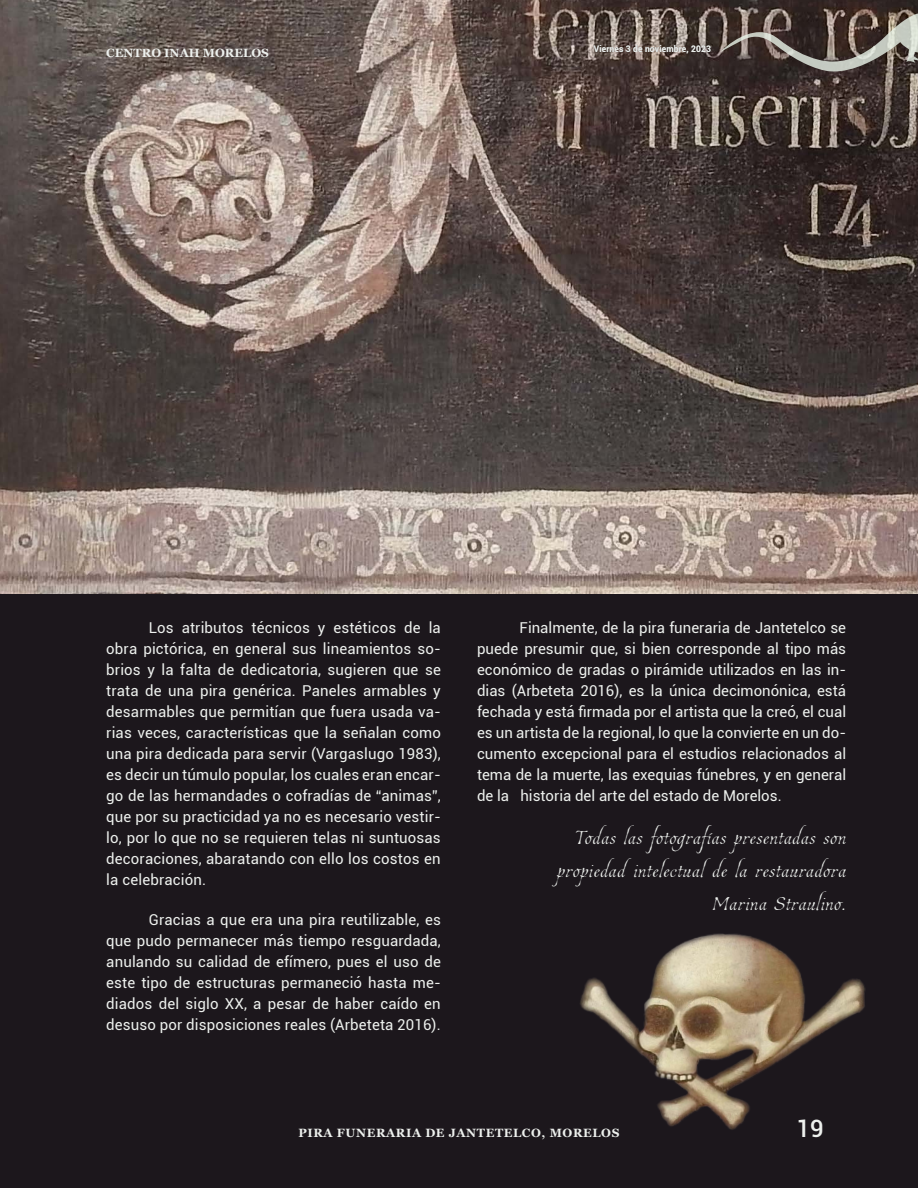
<style>
.page{position:relative;width:918px;height:1188px;background:#1c171c}
.page>*{position:absolute;margin:0;border:0;box-sizing:border-box;transform-origin:0 0}
.Texto_nota_al{font:28.5px/33px "Estonia";letter-spacing:.025em;color:#edf0ed;text-align:right}
.t1{font:500 24px "Roboto";color:#edf0ed}
.TEXTO_COMPLETO{font:15px/21px "Roboto";letter-spacing:.01em;color:#edf0ed;text-align:justify}
.t2{font:700 12px "Georgia";letter-spacing:.05em;color:#edf0ed}
.t3{font:700 12px "Georgia";color:#edf0ed}
.t4{font:700 9px "Roboto";letter-spacing:.02em;color:#edf0ed;scale:.94 1}
</style>
<div class="page">
<img style="left:0;top:0;width:918px;height:594px">
<img style="left:580px;top:933px;width:285px;height:197px">
<svg style="left:721px;top:14px;width:197px;height:57px;background:#655b55"></svg>
<svg style="left:0;top:14px;width:1px;height:57px"></svg>
<p class="t3" style="left:106px;top:45px;width:164px">CENTRO INAH MORELOS</p>
<p class="t4" style="left:594px;top:43px;width:126px">Viernes 3 de noviembre, 2023</p>
<p class="TEXTO_COMPLETO" style="left:106px;top:617px;width:336px;text-indent:43px">Los atributos técnicos y estéticos de la obra pictórica, en general sus lineamientos so&shy;brios y la falta de dedicatoria, sugieren que se trata de una pira genérica. Paneles armables y desarmables que permitían que fuera usada va&shy;rias veces, características que la señalan como una pira dedicada para servir (Vargaslugo 1983), es decir un túmulo popular, los cuales eran encar&shy;go de las hermandades o cofradías de “animas”, que por su practicidad ya no es necesario vestir&shy;lo, por lo que no se requieren telas ni suntuosas decoraciones, abaratando con ello los costos en la celebración.</p>
<p class="TEXTO_COMPLETO" style="left:106px;top:909px;width:336px;text-indent:43px">Gracias a que era una pira reutilizable, es que pudo permanecer más tiempo resguardada, anulando su calidad de efímero, pues el uso de este tipo de estructuras permaneció hasta me&shy;diados del siglo XX, a pesar de haber caído en desuso por disposiciones reales (Arbeteta 2016).</p>
<p class="TEXTO_COMPLETO" style="left:477px;top:617px;width:371px;text-indent:43px">Finalmente, de la pira funeraria de Jantetelco se puede presumir que, si bien corresponde al tipo más económico de gradas o pirámide utilizados en las in&shy;dias (Arbeteta 2016), es la única decimonónica, está fechada y está firmada por el artista que la creó, el cual es un artista de la regional, lo que la convierte en un do&shy;cumento excepcional para el estudios relacionados al tema de la muerte, las exequias fúnebres, y en general de la historia del arte del estado de Morelos.</p>
<p class="Texto_nota_al" style="left:557px;top:818px;width:291px">Todas las fotografías presentadas son propiedad intelectual de la restauradora<br>Marina Straulino.</p>
<p class="t2" style="left:298px;top:1125px;width:323px">PIRA FUNERARIA DE JANTETELCO, MORELOS</p>
<h2 class="t1" style="left:796px;top:1112px;width:29px">19</h2>
</div>
